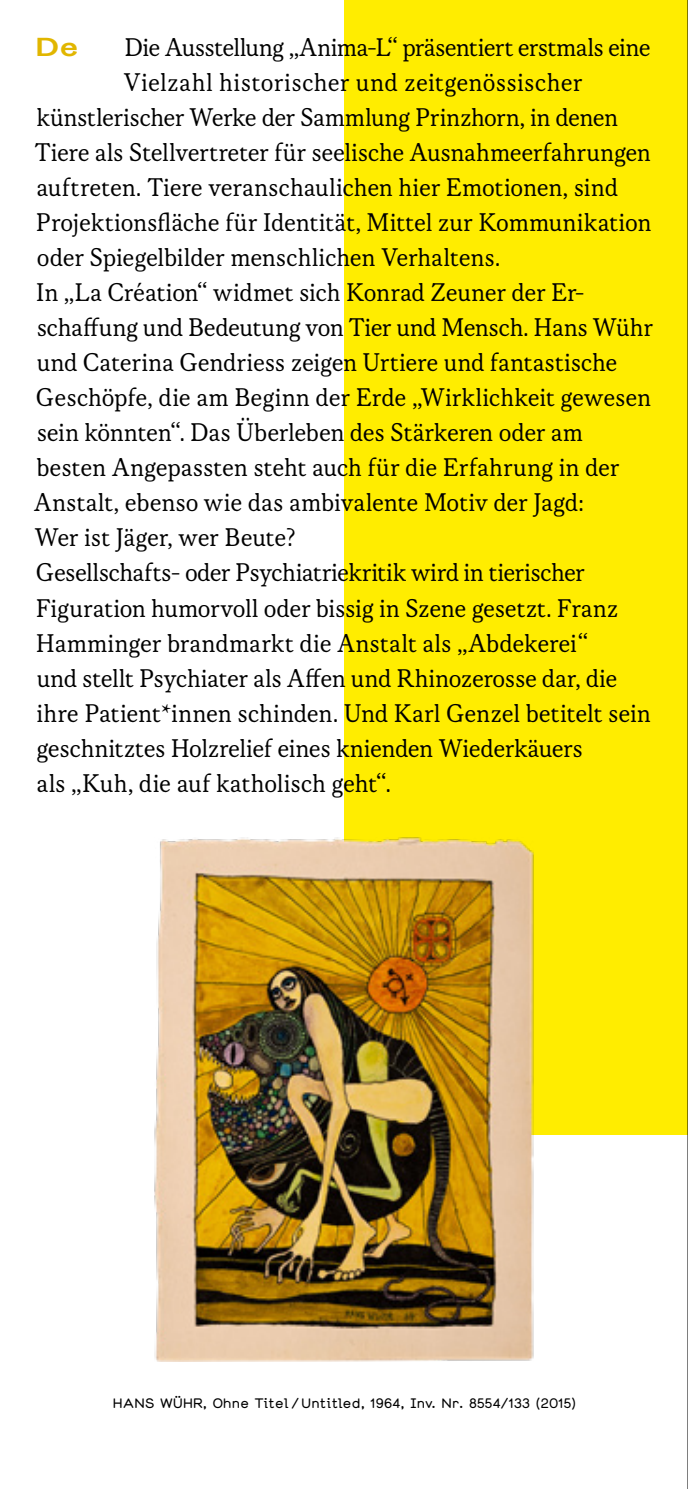
<style>
.page{position:relative;width:688px;height:1489px;background:#fff}
.page>*{position:absolute;margin:0;border:0;box-sizing:border-box;transform-origin:0 0}
.t1{font:27.5px "Korpus A";letter-spacing:-.01em;color:#000}
.t2{font:27.5px "Korpus A";letter-spacing:-.03em;color:#000}
.t3{font:27.5px "Korpus A";letter-spacing:.01em;color:#000}
.t4{font:700 23.75px "Sporting Grotesque";color:#e1b600}
.t5{font:13.75px "Chapeau";letter-spacing:.025em;color:#000}
</style>
<div class="page">
<div style="left:344px;top:0;width:343px;height:1134px;background:#ffed00"></div>
<img style="left:154px;top:837px;width:379px;height:523px">
<hr style="left:687px;top:0;width:1px;height:1488px;background:#000">
<p class="t4" style="left:35px;top:34px;width:45px">De</p>
<p class="t2" style="left:124px;top:32px;width:527px">Die Ausstellung „Anima-L“ präsentiert erstmals eine</p>
<p class="t3" style="left:123px;top:67px;width:460px">Vielzahl historischer und zeitgenössischer</p>
<p class="t1" style="left:36px;top:102px;width:583px">künstlerischer Werke der Sammlung Prinzhorn, in denen</p>
<p class="t1" style="left:35px;top:137px;width:617px">Tiere als Stellvertreter für seelische Ausnahmeerfahrungen</p>
<p class="t1" style="left:36px;top:172px;width:583px">auftreten. Tiere veranschaulichen hier Emotionen, sind</p>
<p class="t1" style="left:36px;top:207px;width:617px">Projektionsfläche für Identität, Mittel zur Kommunikation</p>
<p class="t1" style="left:37px;top:242px;width:465px">oder Spiegelbilder menschlichen Verhaltens.</p>
<p class="t1" style="left:36px;top:277px;width:548px">In „La Création“ widmet sich Konrad Zeuner der Er-</p>
<p class="t1" style="left:37px;top:312px;width:618px">schaffung und Bedeutung von Tier und Mensch. Hans Wühr</p>
<p class="t1" style="left:37px;top:347px;width:582px">und Caterina Gendriess zeigen Urtiere und fantastische</p>
<p class="t1" style="left:36px;top:382px;width:616px">Geschöpfe, die am Beginn der Erde „Wirklichkeit gewesen</p>
<p class="t1" style="left:37px;top:417px;width:547px">sein könnten“. Das Überleben des Stärkeren oder am</p>
<p class="t1" style="left:36px;top:452px;width:584px">besten Angepassten steht auch für die Erfahrung in der</p>
<p class="t1" style="left:34px;top:487px;width:552px">Anstalt, ebenso wie das ambivalente Motiv der Jagd:</p>
<p class="t1" style="left:34px;top:522px;width:264px">Wer ist Jäger, wer Beute?</p>
<p class="t1" style="left:36px;top:557px;width:550px">Gesellschafts- oder Psychiatriekritik wird in tierischer</p>
<p class="t1" style="left:36px;top:592px;width:584px">Figuration humorvoll oder bissig in Szene gesetzt. Franz</p>
<p class="t1" style="left:36px;top:627px;width:554px">Hamminger brandmarkt die Anstalt als „Abdekerei“</p>
<p class="t1" style="left:37px;top:662px;width:582px">und stellt Psychiater als Affen und Rhinozerosse dar, die</p>
<p class="t1" style="left:36px;top:697px;width:616px">ihre Patient*innen schinden. Und Karl Genzel betitelt sein</p>
<p class="t1" style="left:37px;top:732px;width:547px">geschnitztes Holzrelief eines knienden Wiederkäuers</p>
<p class="t1" style="left:36px;top:767px;width:356px">als „Kuh, die auf katholisch geht“.</p>
<p class="t5" style="left:113px;top:1394px;width:465px">HANS WÜHR, Ohne Titel / Untitled, 1964, Inv. Nr. 8554/133 (2015)</p>
</div>
